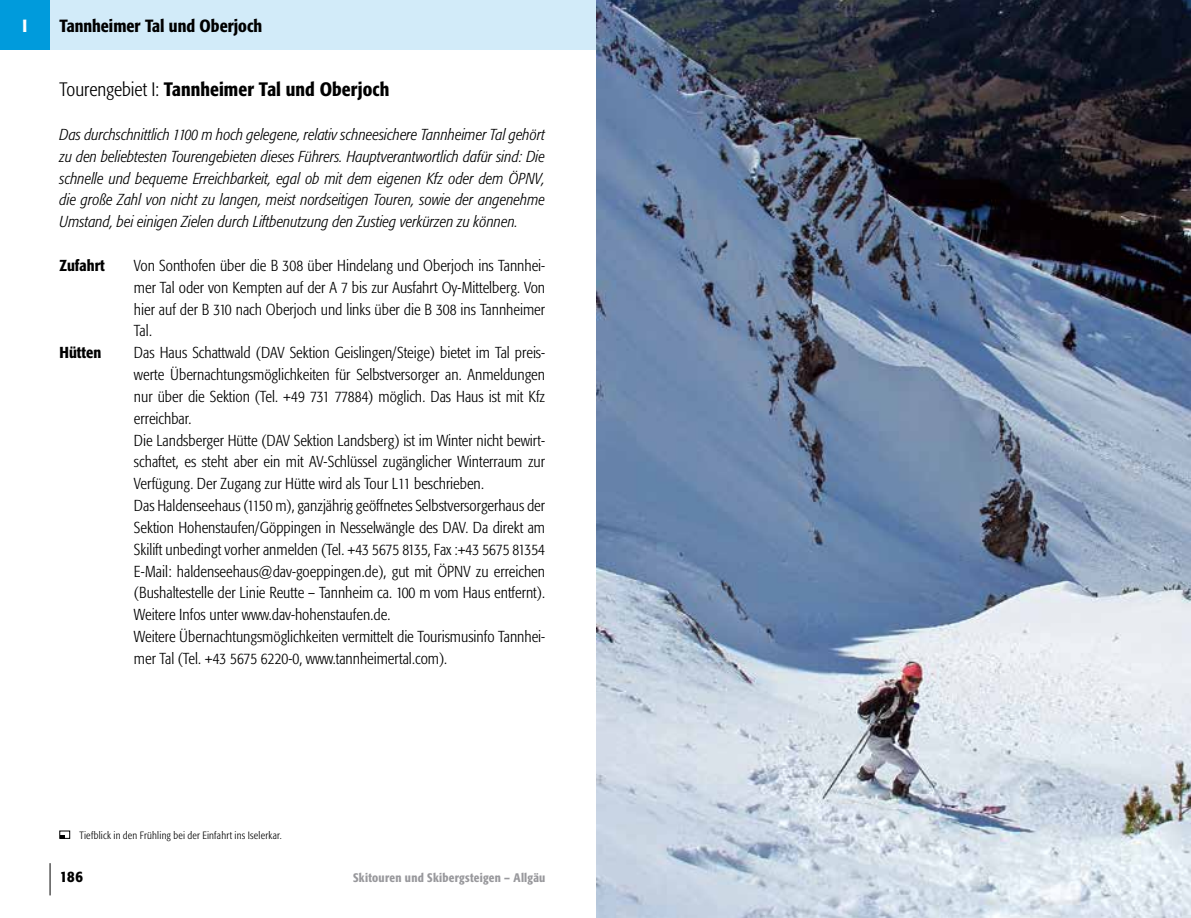
<style>
.page{position:relative;width:1191px;height:918px;background:#fff}
.page>*{position:absolute;margin:0;border:0;box-sizing:border-box;transform-origin:0 0}
.t1{font:500 19.25px "Formata Condensed BQ";letter-spacing:.005em;color:#000}
.t2{font:500 17.5px "Formata Condensed BQ";color:#000}
.t3{font:500 17.5px "Formata Condensed BQ";color:#fff}
.t4{font:300 15.75px/21.9px "Formata Condensed BQ";color:#000;text-align:justify}
.t5{font:15.75px/21.9px "Forma Con BQ Lig Ita";color:#000;text-align:justify}
.t6{font:500 15.75px "Formata Condensed BQ";color:#000}
.t7{font:500 12.25px "Formata Condensed BQ";letter-spacing:.02em;color:#98989c}
.t8{font:300 10.5px "Formata Condensed BQ";letter-spacing:.02em;color:#000}
.s1{font-weight:300}
</style>
<div class="page">
<hr style="left:50px;top:863px;width:1px;height:32px;background:#000">
<div style="left:0;top:0;width:595px;height:50px;background:#d2ebf9"></div>
<div style="left:0;top:0;width:50px;height:50px;background:#009bdc"></div>
<img style="left:597px;top:0;width:594px;height:918px">
<svg style="left:59px;top:830px;width:11px;height:9px"></svg>
<p class="t3" style="left:22px;top:15px;width:6px">I</p>
<p class="t2" style="left:60px;top:15px;width:204px">Tannheimer Tal und Oberjoch</p>
<p class="t1" style="left:60px;top:78px;width:331px"><span class="s1">Tourengebiet I:</span> Tannheimer Tal und Oberjoch</p>
<p class="t5" style="left:60px;top:124px;width:487px">Das durchschnittlich 1100 m hoch gelegene, relativ schneesichere Tannheimer Tal gehört zu den beliebtesten Tourengebieten dieses Führers. Hauptverantwortlich dafür sind: Die schnelle und bequeme Erreichbarkeit, egal ob mit dem eigenen Kfz oder dem ÖPNV, die große Zahl von nicht zu langen, meist nordseitigen Touren, sowie der angenehme Umstand, bei einigen Zielen durch Liftbenutzung den Zustieg verkürzen zu können.</p>
<p class="t6" style="left:60px;top:256px;width:47px">Zufahrt</p>
<p class="t4" style="left:134px;top:255px;width:413px">Von Sonthofen über die B 308 über Hindelang und Oberjoch ins Tannhei&shy;mer Tal oder von Kempten auf der A 7 bis zur Ausfahrt Oy-Mittelberg. Von hier auf der B 310 nach Oberjoch und links über die B 308 ins Tannheimer Tal.</p>
<p class="t6" style="left:60px;top:343px;width:43px">Hütten</p>
<p class="t4" style="left:134px;top:342px;width:413px;text-align:left">Das Haus Schattwald (DAV Sektion Geislingen/Steige) bietet im Tal preis&shy;werte Übernachtungsmöglichkeiten für Selbstversorger an. Anmeldungen nur über die Sektion (Tel. +49 731 77884) möglich. Das Haus ist mit Kfz erreichbar.<br>Die Landsberger Hütte (DAV Sektion Landsberg) ist im Winter nicht bewirt&shy;schaftet, es steht aber ein mit AV-Schlüssel zugänglicher Winterraum zur Verfügung. Der Zugang zur Hütte wird als Tour L11 beschrieben.<br>Das Haldenseehaus (1150 m), ganzjährig geöffnetes Selbstversorgerhaus der Sektion Hohenstaufen/Göppingen in Nesselwängle des DAV. Da direkt am Skilift unbedingt vorher anmelden (Tel. +43 5675 8135, Fax :+43 5675 81354<br>E-Mail: haldenseehaus@dav-goeppingen.de), gut mit ÖPNV zu erreichen (Bushaltestelle der Linie Reutte – Tannheim ca. 100 m vom Haus entfernt).<br>Weitere Infos unter www.dav-hohenstaufen.de.<br>Weitere Übernachtungsmöglichkeiten vermittelt die Tourismusinfo Tannhei&shy;mer Tal (Tel. +43 5675 6220-0, www.tannheimertal.com).</p>
<p class="t8" style="left:79px;top:829px;width:204px">Tiefblick in den Frühling bei der Einfahrt ins Iselerkar.</p>
<p class="t6" style="left:60px;top:867px;width:25px">186</p>
<p class="t7" style="left:353px;top:870px;width:194px">Skitouren und Skibergsteigen – Allgäu</p>
</div>
